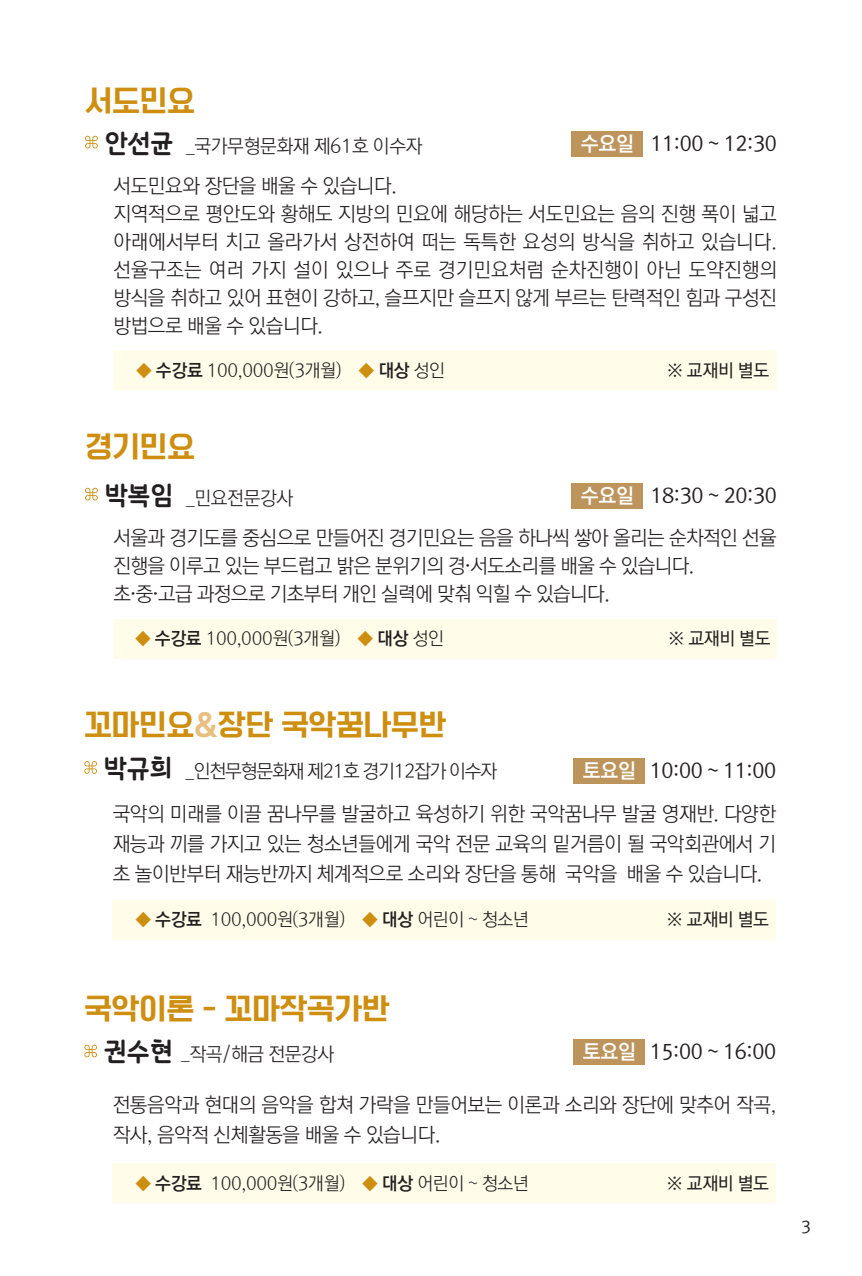
<style>
.page{position:relative;width:862px;height:1276px;background:#fff}
.page>*{position:absolute;margin:0;border:0;box-sizing:border-box;transform-origin:0 0}
.t1{font:28px "TT Omni Gothic H";color:#ce8e10}
.t2{font:20.4px "Rix M Go M";letter-spacing:-.02em;color:#231f20}
.t3{font:20px/28px "Rix M Go L";letter-spacing:-.02em;color:#231f20}
.t4{font:19px "Rix M Go L";letter-spacing:-.02em;color:#231f20}
.t5{font:19px "Rix M Go L";letter-spacing:-.06em;color:#231f20}
.t6{font:18px "Rix M Go L";letter-spacing:-.02em;color:#231f20}
.t7{font:18px "Rix M Go M";letter-spacing:-.02em;color:#231f20}
.t8{font:16px "Rix M Go M";color:#231f20}
.s1{font-family:"SD Tviceket";font-size:26px}
.s2{font-size:18px}
.s3{font-family:"Rix M Go B";color:#ce8e10}
.s4{font-family:"Rix M Go B"}
.s5{font-family:"Rix M Go B";color:#fff}
.s6{color:#e6bf81}
</style>
<div class="page">
<div style="left:113px;top:350px;width:664px;height:40px;background:#fffde9"></div>
<svg style="left:85px;top:136px;width:13px;height:12px"></svg>
<div style="left:572px;top:131px;width:71px;height:26px;background:#bd945b"></div>
<div style="left:113px;top:619px;width:664px;height:40px;background:#fffde9"></div>
<svg style="left:85px;top:488px;width:13px;height:12px"></svg>
<div style="left:572px;top:483px;width:71px;height:26px;background:#bd945b"></div>
<div style="left:113px;top:900px;width:663px;height:40px;background:#fffde9"></div>
<svg style="left:84px;top:761px;width:13px;height:13px"></svg>
<div style="left:574px;top:758px;width:71px;height:26px;background:#bd945b"></div>
<div style="left:113px;top:1162px;width:663px;height:40px;background:#fffde9"></div>
<svg style="left:84px;top:1044px;width:13px;height:13px"></svg>
<div style="left:574px;top:1039px;width:71px;height:25px;background:#bd945b"></div>
<h1 class="t1" style="left:85px;top:86px;width:111px">서도민요</h1>
<p class="t4" style="left:104px;top:135px;width:320px"><span class="s1">안선균</span> <span class="s2">_</span>국가무형문화재 제61호 이수자</p>
<p class="t3" style="left:113px;top:173px;width:665px">서도민요와 장단을 배울 수 있습니다.<br>지역적으로 평안도와 황해도 지방의 민요에 해당하는 서도민요는 음의 진행 폭이 넓고 아래에서부터 치고 올라가서 상전하여 떠는 독특한 요성의 방식을 취하고 있습니다. 선율구조는 여러 가지 설이 있으나 주로 경기민요처럼 순차진행이 아닌 도약진행의 방식을 취하고 있어 표현이 강하고, 슬프지만 슬프지 않게 부르는 탄력적인 힘과 구성진 방법으로 배울 수 있습니다.</p>
<p class="t6" style="left:136px;top:359px;width:310px"><span class="s3">◆</span> <span class="s4">수강료</span> 100,000원(3개월) <span class="s3">◆</span> <span class="s4">대상</span> 성인</p>
<p class="t7" style="left:667px;top:359px;width:104px">※ 교재비 별도</p>
<p class="t2" style="left:581px;top:131px;width:197px"><span class="s5">수요일</span> 11:00 ~ 12:30</p>
<h1 class="t1" style="left:85px;top:433px;width:111px">경기민요</h1>
<p class="t4" style="left:104px;top:487px;width:190px"><span class="s1">박복임</span> <span class="s2">_</span>민요전문강사</p>
<p class="t3" style="left:113px;top:525px;width:665px">서울과 경기도를 중심으로 만들어진 경기민요는 음을 하나씩 쌓아 올리는 순차적인 선율 진행을 이루고 있는 부드럽고 밝은 분위기의 경·서도소리를 배울 수 있습니다. 초·중·고급 과정으로 기초부터 개인 실력에 맞춰 익힐 수 있습니다.</p>
<p class="t6" style="left:135px;top:627px;width:310px"><span class="s3">◆</span> <span class="s4">수강료</span> 100,000원(3개월) <span class="s3">◆</span> <span class="s4">대상</span> 성인</p>
<p class="t7" style="left:668px;top:627px;width:104px">※ 교재비 별도</p>
<p class="t2" style="left:581px;top:483px;width:197px"><span class="s5">수요일</span> 18:30 ~ 20:30</p>
<h1 class="t1" style="left:84px;top:710px;width:363px">꼬마민요<span class="s6">&amp;</span>장단 국악꿈나무반</h1>
<p class="t5" style="left:104px;top:760px;width:395px"><span class="s1">박규희</span> <span class="s2">_</span>인천무형문화재 제21호 경기12잡가 이수자</p>
<p class="t3" style="left:113px;top:799px;width:665px;line-height:30px;text-align:justify">국악의 미래를 이끌 꿈나무를 발굴하고 육성하기 위한 국악꿈나무 발굴 영재반. 다양한 재능과 끼를 가지고 있는 청소년들에게 국악 전문 교육의 밑거름이 될 국악회관에서 기 초 놀이반부터 재능반까지 체계적으로 소리와 장단을 통해 국악을 배울 수 있습니다.</p>
<p class="t6" style="left:135px;top:908px;width:395px"><span class="s3">◆</span> <span class="s4">수강료</span> 100,000원(3개월) <span class="s3">◆</span> <span class="s4">대상</span> 어린이 ~ 청소년</p>
<p class="t7" style="left:667px;top:908px;width:104px">※ 교재비 별도</p>
<p class="t2" style="left:583px;top:758px;width:195px"><span class="s5">토요일</span> 10:00 ~ 11:00</p>
<h1 class="t1" style="left:84px;top:995px;width:307px">국악이론 - 꼬마작곡가반</h1>
<p class="t4" style="left:104px;top:1042px;width:232px"><span class="s1">권수현</span> <span class="s2">_</span>작곡/해금 전문강사</p>
<p class="t3" style="left:113px;top:1090px;width:665px;line-height:30px">전통음악과 현대의 음악을 합쳐 가락을 만들어보는 이론과 소리와 장단에 맞추어 작곡, 작사, 음악적 신체활동을 배울 수 있습니다.</p>
<p class="t6" style="left:135px;top:1172px;width:395px"><span class="s3">◆</span> <span class="s4">수강료</span> 100,000원(3개월) <span class="s3">◆</span> <span class="s4">대상</span> 어린이 ~ 청소년</p>
<p class="t7" style="left:667px;top:1172px;width:104px">※ 교재비 별도</p>
<p class="t2" style="left:583px;top:1039px;width:195px"><span class="s5">토요일</span> 15:00 ~ 16:00</p>
<p class="t8" style="left:801px;top:1217px;width:11px">3</p>
</div>
